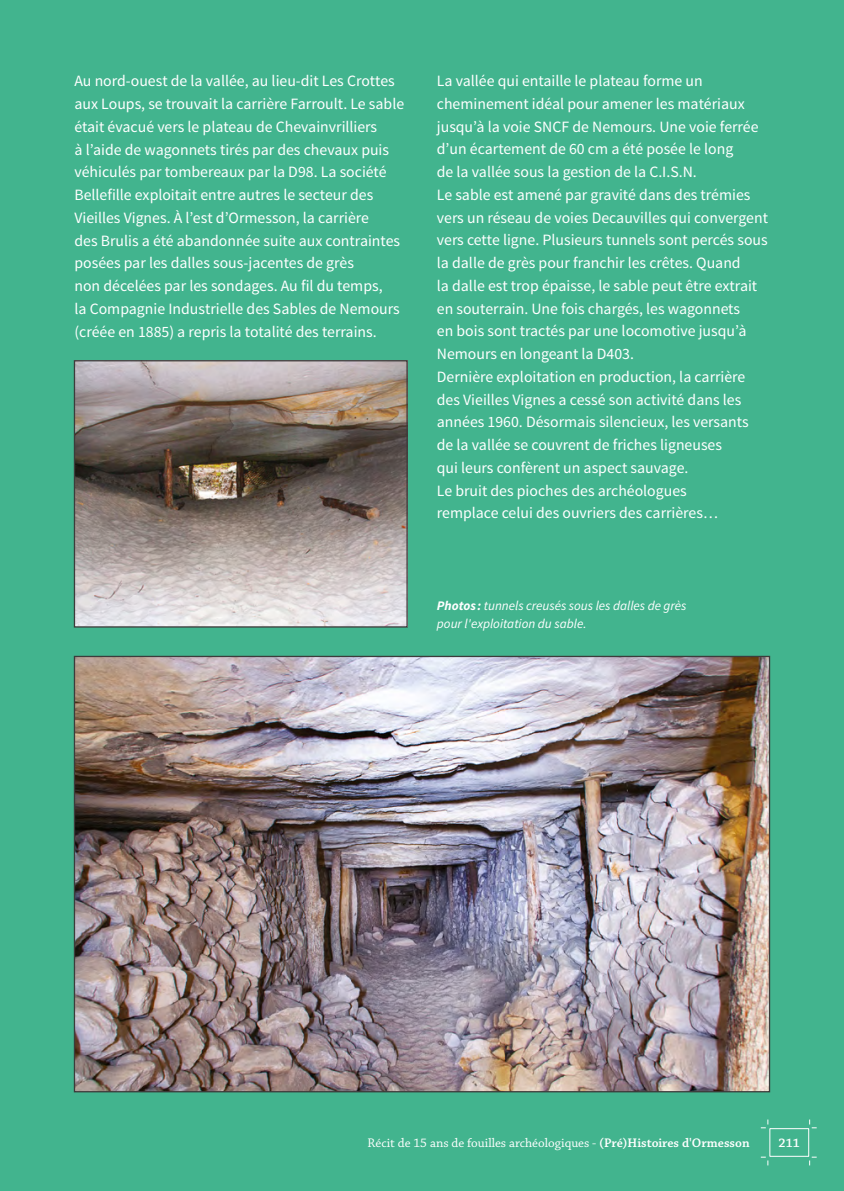
<style>
.page{position:relative;width:844px;height:1191px;background:#fff}
.page>*{position:absolute;margin:0;border:0;box-sizing:border-box;transform-origin:0 0}
.t1{font:15.75px/22.8px "Source Sans Pro";color:#fff}
.t2{font:italic 13.12px/17.5px "Source Sans Pro";color:#fff}
.t3{font:13.12px "Chaparral Pro";color:#fff}
.t4{font:600 13.12px "Chaparral Pro";color:#fff}
.s1{font-weight:700}
.s2{font-weight:600}
</style>
<div class="page">
<div style="left:0;top:0;width:843px;height:1191px;background:#42b48e"></div>
<img style="left:76px;top:362px;width:329px;height:263px">
<div style="left:74px;top:360px;width:333px;height:267px;border:1px solid #3c3c3b"></div>
<img style="left:76px;top:658px;width:692px;height:432px">
<svg style="left:760px;top:1119px;width:8px;height:9px"></svg>
<svg style="left:760px;top:1156px;width:8px;height:9px"></svg>
<svg style="left:809px;top:1119px;width:7px;height:9px"></svg>
<svg style="left:809px;top:1156px;width:7px;height:9px"></svg>
<div style="left:769px;top:1128px;width:39px;height:28px;border:1px solid #fff"></div>
<p class="t1" style="left:74px;top:70px;width:331px">Au nord-ouest de la vallée, au lieu-dit Les Crottes aux Loups, se trouvait la carrière Farroult. Le sable était évacué vers le plateau de Chevainvrilliers<br>à l’aide de wagonnets tirés par des chevaux puis véhiculés par tombereaux par la D98. La société Bellefille exploitait entre autres le secteur des Vieilles Vignes. À l’est d’Ormesson, la carrière<br>des Brulis a été abandonnée suite aux contraintes posées par les dalles sous-jacentes de grès<br>non décelées par les sondages. Au fil du temps,<br>la Compagnie Industrielle des Sables de Nemours (créée en 1885) a repris la totalité des terrains.</p>
<p class="t1" style="left:437px;top:70px;width:332px">La vallée qui entaille le plateau forme un cheminement idéal pour amener les matériaux jusqu’à la voie SNCF de Nemours. Une voie ferrée d’un écartement de 60 cm a été posée le long<br>de la vallée sous la gestion de la C.I.S.N.<br>Le sable est amené par gravité dans des trémies vers un réseau de voies Decauvilles qui convergent vers cette ligne. Plusieurs tunnels sont percés sous la dalle de grès pour franchir les crêtes. Quand<br>la dalle est trop épaisse, le sable peut être extrait en souterrain. Une fois chargés, les wagonnets<br>en bois sont tractés par une locomotive jusqu’à Nemours en longeant la D403.<br>Dernière exploitation en production, la carrière des Vieilles Vignes a cessé son activité dans les années 1960. Désormais silencieux, les versants de la vallée se couvrent de friches ligneuses<br>qui leurs confèrent un aspect sauvage.<br>Le bruit des pioches des archéologues<br>remplace celui des ouvriers des carrières…</p>
<p class="t2" style="left:437px;top:597px;width:251px"><span class="s1">Photos :</span> tunnels creusés sous les dalles de grès pour l'exploitation du sable.</p>
<p class="t3" style="left:367px;top:1135px;width:383px">Récit de 15 ans de fouilles archéologiques - <span class="s2">(Pré)Histoires d'Ormesson</span></p>
<p class="t4" style="left:778px;top:1135px;width:23px">211</p>
</div>
